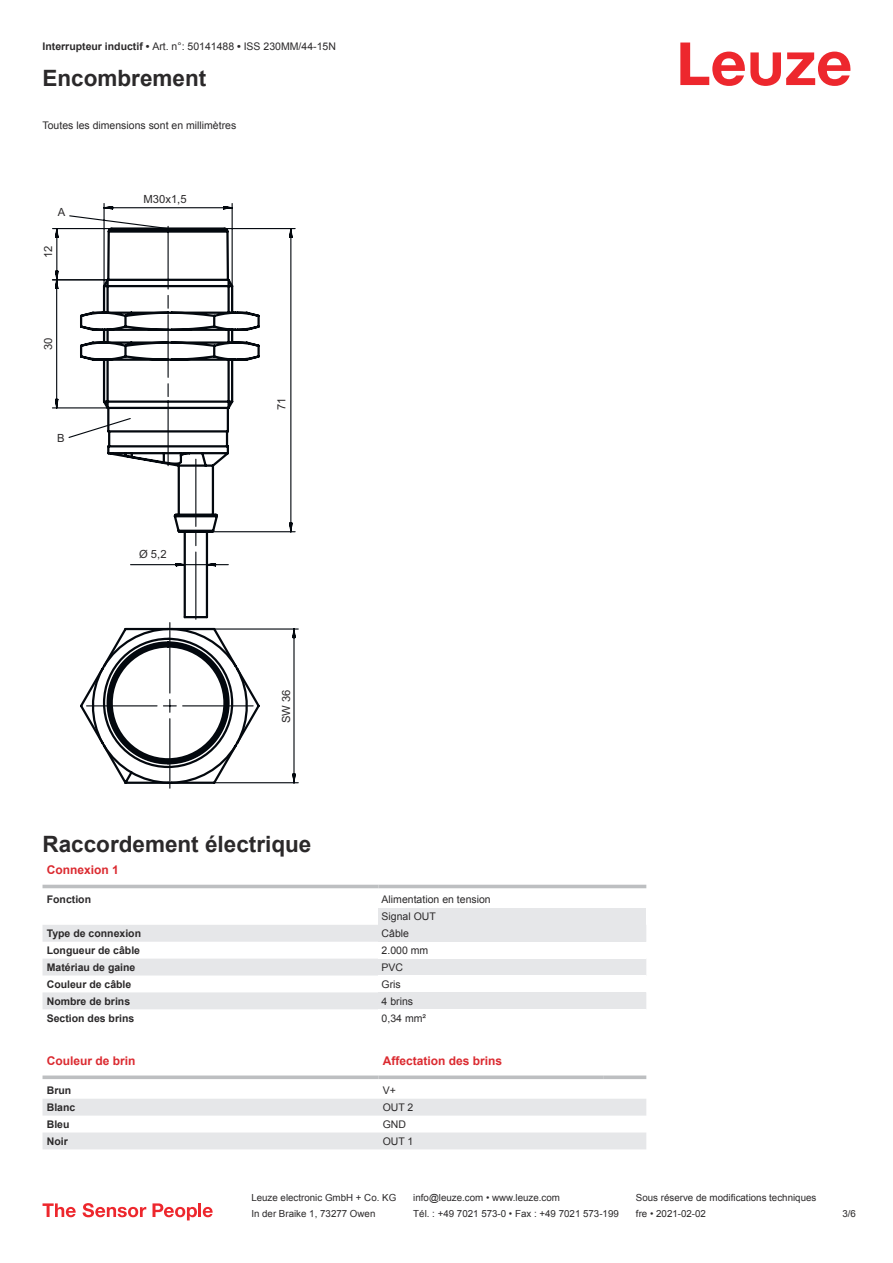
<style>
.page{position:relative;width:893px;height:1263px;background:#fff}
.page>*{position:absolute;margin:0;border:0;box-sizing:border-box;transform-origin:0 0}
.t1{font:700 22.5px "Arial";color:#2b292a}
.t2{font:700 12px "Arial";color:#db2a30}
.t3{font:11.25px "Arial";color:#2b292a}
.t4{font:10.5px/17px "Arial";color:#2b292a}
.t5{font:700 10.5px "Arial";color:#2b292a}
.t6{font:9.75px "Arial";color:#2b292a}
.s1{font-weight:700}
</style>
<div class="page">
<svg style="left:680px;top:43px;width:170px;height:43px"></svg>
<svg style="left:43px;top:884px;width:603px;height:5px"></svg>
<svg style="left:43px;top:925px;width:335px;height:84px;fill:#e6e7e9"></svg>
<hr style="left:43px;top:885px;width:335px;height:3px;background:#bdbfc1">
<hr style="left:378px;top:885px;width:268px;height:3px;background:#bdbfc1">
<div style="left:378px;top:908px;width:268px;height:17px;background:#e6e7e9"></div>
<div style="left:378px;top:925px;width:268px;height:17px;background:#e6e7e9"></div>
<div style="left:378px;top:958px;width:268px;height:17px;background:#e6e7e9"></div>
<div style="left:378px;top:992px;width:268px;height:17px;background:#e6e7e9"></div>
<svg style="left:43px;top:1099px;width:603px;height:50px"></svg>
<svg style="left:43px;top:1075px;width:335px;height:4px"></svg>
<svg style="left:378px;top:1075px;width:226px;height:4px"></svg>
<svg style="left:604px;top:1075px;width:42px;height:4px"></svg>
<svg style="left:43px;top:1203px;width:33px;height:14px"></svg>
<svg style="left:83px;top:1203px;width:63px;height:14px"></svg>
<svg style="left:153px;top:1203px;width:44px;height:17px"></svg>
<hr style="left:198px;top:1203px;width:3px;height:14px;background:#ed272d">
<svg style="left:203px;top:1207px;width:10px;height:10px"></svg>
<svg style="left:69px;top:203px;width:230px;height:581px"></svg>
<svg style="left:52px;top:225px;width:202px;height:564px"></svg>
<p class="t4" style="left:43px;top:39px;width:295px"><span class="s1">Interrupteur inductif •</span> Art. n°: 50141488 <span class="s1">•</span> ISS 230MM/44-15N</p>
<h1 class="t1" style="left:43px;top:69px;width:165px">Encombrement</h1>
<p class="t4" style="left:43px;top:117px;width:195px">Toutes les dimensions sont en millimètres</p>
<p class="t3" style="left:58px;top:207px;width:9px">A</p>
<p class="t3" style="left:44px;top:258px;width:14px;rotate:-90deg">12</p>
<p class="t3" style="left:44px;top:350px;width:14px;rotate:-90deg">30</p>
<p class="t3" style="left:57px;top:434px;width:9px">B</p>
<p class="t3" style="left:144px;top:195px;width:45px">M30x1,5</p>
<p class="t3" style="left:139px;top:550px;width:29px">Ø 5,2</p>
<p class="t3" style="left:277px;top:410px;width:14px;rotate:-90deg">71</p>
<p class="t3" style="left:282px;top:723px;width:35px;rotate:-90deg">SW 36</p>
<h1 class="t1" style="left:43px;top:835px;width:270px">Raccordement électrique</h1>
<p class="t2" style="left:47px;top:865px;width:74px">Connexion 1</p>
<p class="t5" style="left:47px;top:895px;width:46px">Fonction</p>
<p class="t4" style="left:382px;top:892px;width:111px">Alimentation en tension<br>Signal OUT</p>
<p class="t5" style="left:47px;top:929px;width:96px">Type de connexion</p>
<p class="t4" style="left:382px;top:926px;width:29px">Câble</p>
<p class="t5" style="left:47px;top:946px;width:95px">Longueur de câble</p>
<p class="t4" style="left:382px;top:943px;width:48px">2.000 mm</p>
<p class="t5" style="left:47px;top:963px;width:90px">Matériau de gaine</p>
<p class="t4" style="left:382px;top:959px;width:23px">PVC</p>
<p class="t5" style="left:47px;top:980px;width:86px">Couleur de câble</p>
<p class="t4" style="left:382px;top:976px;width:21px">Gris</p>
<p class="t5" style="left:47px;top:997px;width:85px">Nombre de brins</p>
<p class="t4" style="left:382px;top:993px;width:33px">4 brins</p>
<p class="t5" style="left:47px;top:1014px;width:89px">Section des brins</p>
<p class="t4" style="left:382px;top:1010px;width:46px">0,34 mm²</p>
<p class="t2" style="left:47px;top:1056px;width:90px">Couleur de brin</p>
<p class="t2" style="left:383px;top:1056px;width:121px">Affectation des brins</p>
<p class="t5" style="left:47px;top:1086px;width:26px">Brun</p>
<p class="t4" style="left:383px;top:1083px;width:15px">V+</p>
<p class="t5" style="left:47px;top:1103px;width:30px">Blanc</p>
<p class="t4" style="left:383px;top:1100px;width:32px">OUT 2</p>
<p class="t5" style="left:47px;top:1120px;width:24px">Bleu</p>
<p class="t4" style="left:383px;top:1116px;width:25px">GND</p>
<p class="t5" style="left:47px;top:1137px;width:23px">Noir</p>
<p class="t4" style="left:383px;top:1133px;width:32px">OUT 1</p>
<p class="t6" style="left:251px;top:1194px;width:146px">Leuze electronic GmbH + Co. KG</p>
<p class="t6" style="left:413px;top:1194px;width:148px">info@leuze.com • www.leuze.com</p>
<p class="t6" style="left:636px;top:1194px;width:182px">Sous réserve de modifications techniques</p>
<p class="t6" style="left:251px;top:1210px;width:126px">In der Braike 1, 73277 Owen</p>
<p class="t6" style="left:413px;top:1210px;width:207px">Tél. : +49 7021 573-0 • Fax : +49 7021 573-199</p>
<p class="t6" style="left:636px;top:1210px;width:72px">fre • 2021-02-02</p>
<p class="t6" style="left:842px;top:1210px;width:15px">3 /6</p>
</div>
